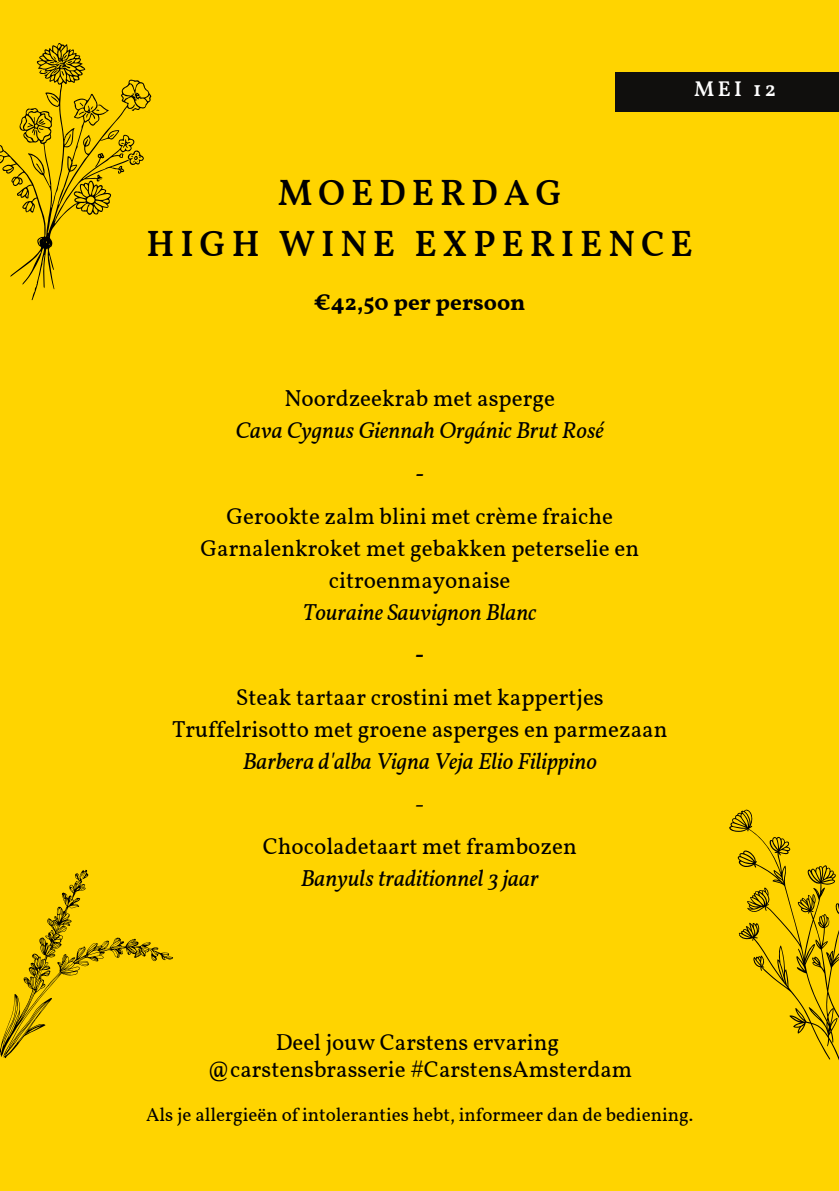
<style>
.page{position:relative;width:839px;height:1191px;background:#fff}
.page>*{position:absolute;margin:0;border:0;box-sizing:border-box;transform-origin:0 0}
.t1{font:600 36.4px/51px "Vollkorn";letter-spacing:.16em;color:#000;text-align:center}
.t2{font:23px/32px "Vollkorn";color:#000;text-align:center}
.t3{font:italic 23px/32px "Vollkorn";color:#000;text-align:center}
.t4{font:700 23px "Vollkorn";color:#000}
.t5{font:italic 700 23px "Vollkorn";color:#000}
.t6{font:600 21.2px "Vollkorn";color:#fff}
.t7{font:19px "Vollkorn";color:#000}
.s1{font-style:normal}
.s2{font-style:italic}
</style>
<div class="page">
<div style="left:0;top:0;width:838px;height:1191px;background:#ffd400"></div>
<div style="left:615px;top:72px;width:223px;height:40px;background:#100f0d"></div>
<svg style="left:729px;top:809px;width:109px;height:251px"></svg>
<svg style="left:0;top:43px;width:152px;height:258px"></svg>
<svg style="left:94px;top:152px;width:11px;height:17px"></svg>
<svg style="left:50px;top:96px;width:9px;height:7px"></svg>
<svg style="left:79px;top:102px;width:20px;height:17px"></svg>
<svg style="left:27px;top:118px;width:18px;height:18px"></svg>
<svg style="left:110px;top:133px;width:4px;height:5px"></svg>
<svg style="left:39px;top:54px;width:33px;height:22px"></svg>
<svg style="left:121px;top:139px;width:25px;height:29px"></svg>
<svg style="left:0;top:873px;width:173px;height:184px"></svg>
<svg style="left:3px;top:992px;width:56px;height:67px"></svg>
<svg style="left:78px;top:869px;width:12px;height:12px"></svg>
<h4 class="t6" style="left:694px;top:81px;width:83px">MEI 12</h4>
<p class="t1" style="left:146px;top:171px;width:548px">MOEDERDAG<br>HIGH WINE EXPERIENCE</p>
<p class="t4" style="left:314px;top:288px;width:213px">€42,50 per persoon</p>
<h2 class="t3" style="left:235px;top:384px;width:370px"><span class="s1">Noordzeekrab met asperge<br></span>Cava Cygnus Giennah Orgánic Brut Rosé</h2>
<h1 class="t5" style="left:415px;top:459px;width:10px">-</h1>
<h3 class="t2" style="left:200px;top:502px;width:440px">Gerookte zalm blini met crème fraiche<br>Garnalenkroket met gebakken peterselie en citroenmayonaise<br><span class="s2">Touraine Sauvignon Blanc</span></h3>
<h4 class="t4" style="left:415px;top:640px;width:11px">-</h4>
<h3 class="t2" style="left:172px;top:683px;width:497px">Steak tartaar crostini met kappertjes<br>Truffelrisotto met groene asperges en parmezaan<br><span class="s2">Barbera d'alba Vigna Veja Elio Filippino</span></h3>
<h4 class="t2" style="left:415px;top:790px;width:11px">-</h4>
<h3 class="t2" style="left:263px;top:832px;width:315px">Chocoladetaart met frambozen<br><span class="s2">Banyuls traditionnel 3 jaar</span></h3>
<h4 class="t2" style="left:207px;top:1030px;width:426px;line-height:27px">Deel jouw Carstens ervaring @carstensbrasserie #CarstensAmsterdam</h4>
<h4 class="t7" style="left:146px;top:1103px;width:548px">Als je allergieën of intoleranties hebt, informeer dan de bediening.</h4>
</div>
